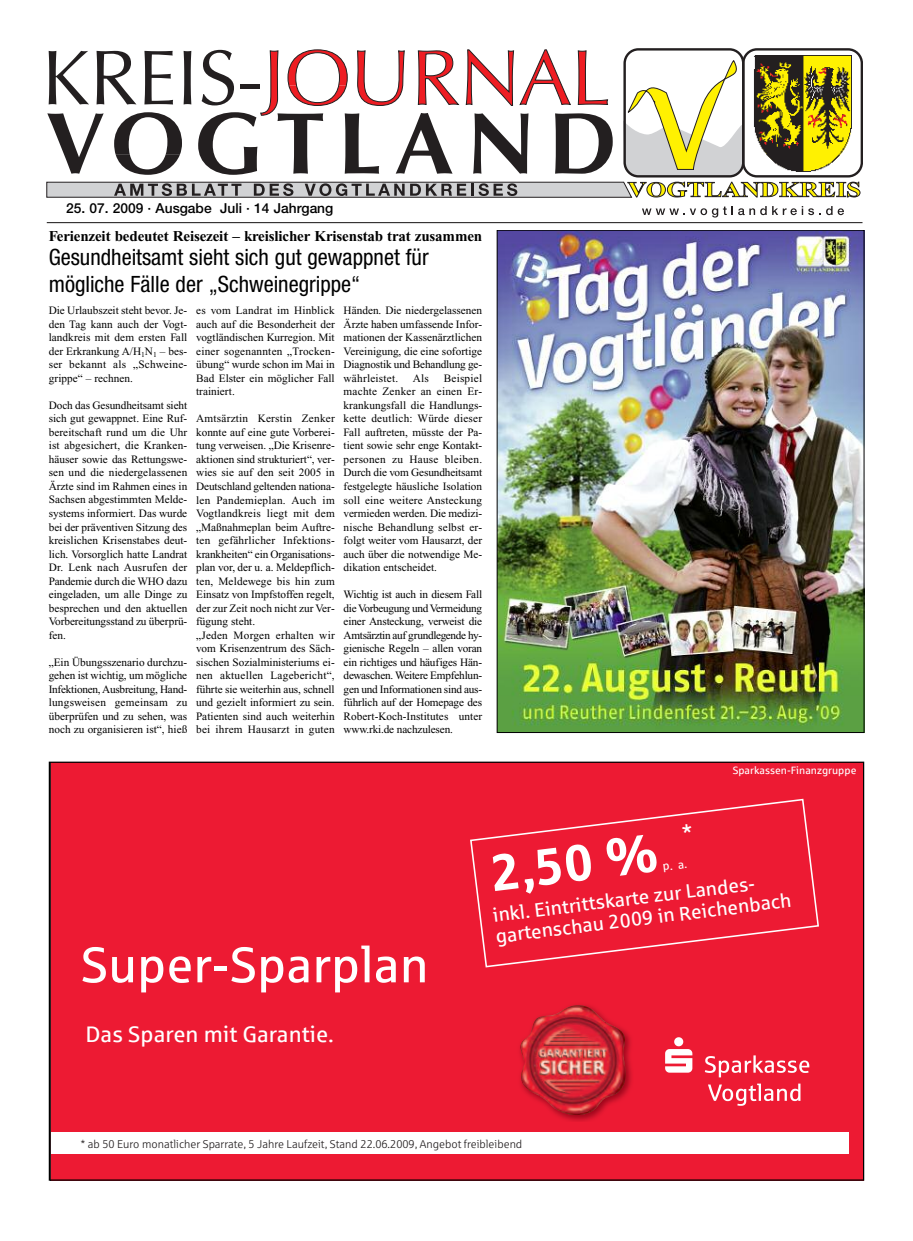
<style>
.page{position:relative;width:913px;height:1241px;background:#fff}
.page>*{position:absolute;margin:0;border:0;box-sizing:border-box;transform-origin:0 0}
.t1{font:700 51.25px "Sparkasse Rg";color:#fff}
.t2{font:50px "Sparkasse Rg";color:#fff}
.t3{font:condensed 22.5px/27px "Helvetica Neue";color:#000}
.t4{font:22.5px "Sparkasse Rg";color:#fff}
.t5{font:19.62px/21.1px "Sparkasse Rg";color:#fff}
.t6{font:700 15px "Times New Roman";letter-spacing:-.01em;color:#000}
.t7{font:500 13.75px "Helvetica Neue";color:#000}
.t8{font:11.75px "Sparkasse Rg";color:#fff}
.t9{font:11.25px/13.5px "Times New Roman";color:#000;text-align:justify}
.t10{font:11.25px "Sparkasse Lt";color:#231f20}
.t11{font:10.62px "Sparkasse Rg";color:#fff}
</style>
<div class="page">
<div style="left:51px;top:763px;width:811px;height:415px;background:#ed1a33"></div>
<div style="left:51px;top:1132px;width:797px;height:22px;background:#fff"></div>
<svg style="left:665px;top:1037px;width:27px;height:35px"></svg>
<svg style="left:704px;top:1055px;width:105px;height:22px;background:#f15265"></svg>
<svg style="left:708px;top:1083px;width:92px;height:22px"></svg>
<div style="left:469px;top:797px;width:350px;height:171px;background:#ed1a33"></div>
<img style="left:517px;top:1001px;width:132px;height:120px">
<img style="left:520px;top:1005px;width:106px;height:109px">
<img style="left:499px;top:232px;width:363px;height:498px">
<svg style="left:47px;top:113px;width:57px;height:61px"></svg>
<svg style="left:114px;top:112px;width:68px;height:63px"></svg>
<svg style="left:473px;top:113px;width:55px;height:61px"></svg>
<svg style="left:555px;top:113px;width:57px;height:61px"></svg>
<svg style="left:49px;top:51px;width:40px;height:53px"></svg>
<svg style="left:96px;top:51px;width:40px;height:53px"></svg>
<svg style="left:144px;top:51px;width:29px;height:53px"></svg>
<svg style="left:183px;top:51px;width:8px;height:53px"></svg>
<svg style="left:198px;top:50px;width:261px;height:125px"></svg>
<svg style="left:466px;top:49px;width:104px;height:57px"></svg>
<svg style="left:578px;top:50px;width:30px;height:55px"></svg>
<svg style="left:642px;top:206px;width:124px;height:11px"></svg>
<svg style="left:772px;top:206px;width:48px;height:9px"></svg>
<svg style="left:826px;top:206px;width:18px;height:9px"></svg>
<hr style="left:47px;top:222px;width:815px;height:1px;background:#231f20">
<div style="left:742px;top:48px;width:120px;height:129px;border:2px solid #231f20;border-radius:14px"></div>
<div style="left:623px;top:48px;width:121px;height:129px;border:2px solid #231f20;border-radius:14px"></div>
<svg style="left:623px;top:57px;width:122px;height:119px"></svg>
<img style="left:753px;top:55px;width:98px;height:116px">
<svg style="left:46px;top:182px;width:814px;height:16px;background:#a5a397"></svg>
<svg style="left:681px;top:823px;width:10px;height:10px"></svg>
<p class="t7" style="left:66px;top:203px;width:269px">25. 07. 2009 · Ausgabe Juli · 14 Jahrgang</p>
<h3 class="t6" style="left:49px;top:231px;width:435px">Ferienzeit bedeutet Reisezeit – kreislicher Krisenstab trat zusammen</h3>
<h3 class="t3" style="left:49px;top:246px;width:381px">Gesundheitsamt sieht sich gut gewappnet für mögliche Fälle der „Schweinegrippe“</h3>
<p class="t9" style="left:49px;top:305px;width:140px">Die Urlaubszeit steht bevor. Je&shy;den Tag kann auch der Vogt&shy;landkreis mit dem ersten Fall der Erkrankung A/H<sub>1</sub>N<sub>1</sub> – bes&shy;ser bekannt als „Schweine&shy;grippe“ – rechnen.</p>
<p class="t9" style="left:49px;top:399px;width:140px">Doch das Gesundheitsamt sieht sich gut gewappnet. Eine Ruf&shy;bereitschaft rund um die Uhr ist abgesichert, die Kranken&shy;häuser sowie das Rettungswe&shy;sen und die niedergelassenen Ärzte sind im Rahmen eines in Sachsen abgestimmten Melde&shy;systems informiert. Das wurde bei der präventiven Sitzung des kreislichen Krisenstabes deut&shy;lich. Vorsorglich hatte Landrat Dr. Lenk nach Ausrufen der Pandemie durch die WHO dazu eingeladen, um alle Dinge zu besprechen und den aktuellen Vorbereitungsstand zu überprü&shy;fen.</p>
<p class="t9" style="left:49px;top:656px;width:140px">„Ein Übungsszenario durchzu&shy;gehen ist wichtig, um mögliche Infektionen,Ausbreitung, Hand&shy;lungsweisen gemeinsam zu überprüfen und zu sehen, was noch zu organisieren ist“, hieß</p>
<p class="t9" style="left:196px;top:305px;width:140px">es vom Landrat im Hinblick auch auf die Besonderheit der vogtländischen Kurregion. Mit einer sogenannten „Trocken&shy;übung“ wurde schon im Mai in Bad Elster ein möglicher Fall trainiert.</p>
<p class="t9" style="left:196px;top:413px;width:140px;text-align:left">Amtsärztin Kerstin Zenker konnte auf eine gute Vorberei&shy;tung verweisen. „Die Krisenre&shy;aktionen sind strukturiert“, ver&shy;wies sie auf den seit 2005 in<br>Deutschland geltenden nationa&shy;len Pandemieplan. Auch im<br>Vogtlandkreis liegt mit dem „Maßnahmeplan beim Auftre&shy;ten gefährlicher Infektions&shy;krankheiten“ ein Organisations&shy;plan vor, der u. a. Meldepflich&shy;ten, Meldewege bis hin zum<br>Einsatz von Impfstoffen regelt, der zur Zeit noch nicht zur Ver&shy;fügung steht.<br>„Jeden Morgen erhalten wir vom Krisenzentrum des Säch&shy;sischen Sozialministeriums ei&shy;nen aktuellen Lagebericht“, führte sie weiterhin aus, schnell und gezielt informiert zu sein.<br>Patienten sind auch weiterhin bei ihrem Hausarzt in guten</p>
<p class="t9" style="left:343px;top:305px;width:140px">Händen. Die niedergelassenen Ärzte haben umfassende Infor&shy;mationen der Kassenärztlichen Vereinigung, die eine sofortige Diagnostik und Behandlung ge&shy;währleistet.</p>
<p class="t9" style="left:343px;top:372px;width:140px;text-indent:100px">Beispiel machte Zenker an einen Er&shy;krankungsfall die Handlungs&shy;kette deutlich: Würde dieser Fall auftreten, müsste der Pa&shy;tient sowie sehr enge Kontakt&shy;personen zu Hause bleiben.<br>Durch die vom Gesundheitsamt festgelegte häusliche Isolation soll eine weitere Ansteckung vermieden werden. Die medizi&shy;nische Behandlung selbst er&shy;folgt weiter vom Hausarzt, der auch über die notwendige Me&shy;dikation entscheidet.</p>
<p class="t9" style="left:343px;top:588px;width:140px">Wichtig ist auch in diesem Fall dieVorbeugung undVermeidung einer Ansteckung, verweist die Amtsärztin auf grundlegende hy&shy;gienische Regeln – allen voran ein richtiges und häufiges Hän&shy;dewaschen. Weitere Empfehlun&shy;gen und Informationen sind aus&shy;führlich auf der Homepage des Robert-Koch-Institutes unter www.rki.de nachzulesen.</p>
<p class="t9" style="left:412px;top:372px;width:18px">Als</p>
<p class="t11" style="left:732px;top:764px;width:125px">Sparkassen-Finanzgruppe</p>
<h2 class="t2" style="left:81px;top:934px;width:349px">Super-Sparplan</h2>
<h3 class="t4" style="left:85px;top:1019px;width:250px">Das Sparen mit Garantie.</h3>
<h1 class="t1" style="left:487px;top:841px;width:170px;rotate:-7deg">2,50 %</h1>
<p class="t8" style="left:661px;top:859px;width:26px;rotate:-7deg">p. a.</p>
<h3 class="t5" style="left:491px;top:904px;width:299px;rotate:-7deg">inkl. Eintrittskarte zur Landes&shy;gartenschau 2009 in Reichenbach</h3>
<p class="t10" style="left:81px;top:1136px;width:443px">* ab 50 Euro monatlicher Sparrate, 5 Jahre Laufzeit, Stand 22.06.2009, Angebot freibleibend</p>
</div>
